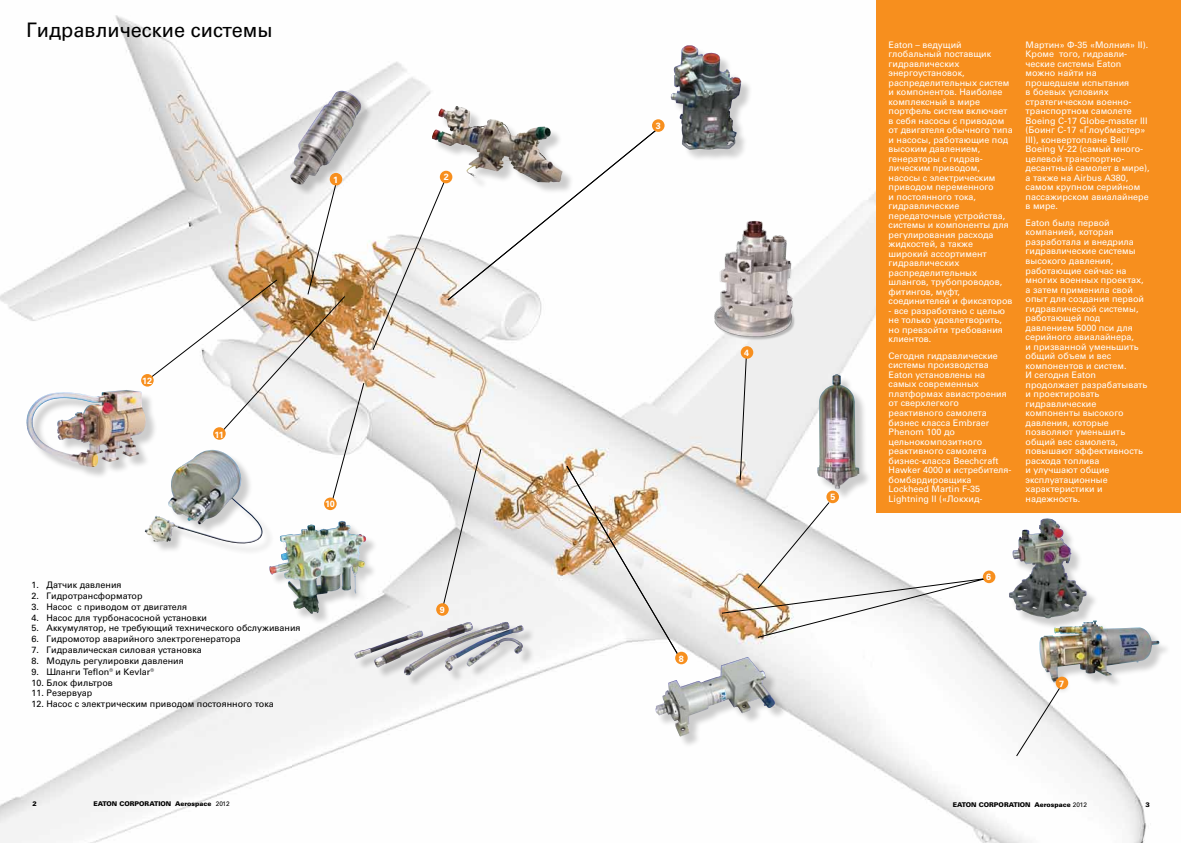
<style>
.page{position:relative;width:1181px;height:843px;background:#fff}
.page>*{position:absolute;margin:0;border:0;box-sizing:border-box;transform-origin:0 0}
.t1{font:20px "Univers Cyr";color:#000}
.t2{font:9px/9.5px "Univers Cyr";color:#fff}
.t3{font:9px "Univers Cyr";color:#000}
.t4{font:700 9px "Univers";color:#fff}
.t5{font:900 6.5px "Univers";color:#000}
.s1{font-weight:400}
</style>
<div class="page">
<img style="left:0;top:15px;width:1181px;height:827px">
<div style="left:271px;top:523px;width:107px;height:102px;background:#000;opacity:.2"></div>
<img style="left:269px;top:520px;width:73px;height:81px">
<div style="left:147px;top:451px;width:128px;height:105px;background:#000;opacity:.2"></div>
<img style="left:145px;top:479px;width:117px;height:63px">
<div style="left:434px;top:108px;width:141px;height:87px;background:#000;opacity:.2"></div>
<img style="left:432px;top:106px;width:48px;height:21px">
<svg style="left:442px;top:448px;width:39px;height:159px"></svg>
<div style="left:28px;top:391px;width:130px;height:88px;background:#000;opacity:.2"></div>
<img style="left:26px;top:390px;width:100px;height:39px">
<div style="left:436px;top:603px;width:13px;height:12px;background:#f78f1e;border-radius:50%"></div>
<div style="left:324px;top:497px;width:13px;height:13px;background:#f78f1e;border-radius:50%"></div>
<div style="left:141px;top:374px;width:13px;height:12px;background:#f78f1e;border-radius:50%"></div>
<div style="left:292px;top:92px;width:81px;height:105px;background:#000;opacity:.2"></div>
<img style="left:289px;top:91px;width:72px;height:91px">
<svg style="left:148px;top:182px;width:216px;height:323px"></svg>
<div style="left:330px;top:173px;width:12px;height:12px;background:#f78f1e;border-radius:50%"></div>
<div style="left:356px;top:623px;width:179px;height:64px;background:#000;opacity:.2"></div>
<img style="left:374px;top:621px;width:147px;height:54px">
<div style="left:819px;top:376px;width:52px;height:125px;background:#000;opacity:.2"></div>
<img style="left:817px;top:374px;width:42px;height:115px">
<div style="left:672px;top:47px;width:81px;height:115px;background:#000;opacity:.2"></div>
<img style="left:671px;top:45px;width:70px;height:105px">
<div style="left:1010px;top:520px;width:89px;height:110px;background:#000;opacity:.2"></div>
<img style="left:1009px;top:518px;width:77px;height:100px">
<div style="left:657px;top:659px;width:130px;height:89px;background:#000;opacity:.2"></div>
<img style="left:655px;top:657px;width:120px;height:79px">
<svg style="left:740px;top:353px;width:7px;height:127px"></svg>
<svg style="left:721px;top:501px;width:272px;height:137px"></svg>
<svg style="left:372px;top:127px;width:287px;height:223px"></svg>
<svg style="left:566px;top:465px;width:115px;height:195px"></svg>
<div style="left:741px;top:346px;width:12px;height:12px;background:#f78f1e;border-radius:50%"></div>
<div style="left:983px;top:570px;width:12px;height:13px;background:#f78f1e;border-radius:50%"></div>
<div style="left:826px;top:490px;width:13px;height:13px;background:#f78f1e;border-radius:50%"></div>
<div style="left:652px;top:119px;width:12px;height:13px;background:#f78f1e;border-radius:50%"></div>
<div style="left:675px;top:651px;width:13px;height:13px;background:#f78f1e;border-radius:50%"></div>
<div style="left:876px;top:0;width:305px;height:512px;background:#f78f1e"></div>
<div style="left:1041px;top:622px;width:130px;height:72px;background:#000;opacity:.2"></div>
<img style="left:1039px;top:620px;width:103px;height:62px">
<svg style="left:1016px;top:684px;width:46px;height:72px"></svg>
<div style="left:1056px;top:676px;width:12px;height:13px;background:#f78f1e;border-radius:50%"></div>
<img style="left:706px;top:213px;width:103px;height:129px">
<h1 class="t1" style="left:26px;top:18px;width:248px">Гидравлические системы</h1>
<p class="t4" style="left:333px;top:174px;width:7px">1</p>
<p class="t4" style="left:142px;top:375px;width:12px">12</p>
<p class="t4" style="left:215px;top:429px;width:11px">11</p>
<p class="t4" style="left:325px;top:498px;width:11px">10</p>
<p class="t3" style="left:32px;top:579px;width:91px">1. Датчик давления</p>
<p class="t3" style="left:32px;top:590px;width:113px">2. Гидротрансформатор</p>
<p class="t3" style="left:32px;top:601px;width:157px">3. Насос с приводом от двигателя</p>
<p class="t3" style="left:32px;top:612px;width:177px">4. Насос для турбонасосной установки</p>
<p class="t3" style="left:32px;top:623px;width:271px">5. Аккумулятор, не требующий технического обслуживания</p>
<p class="t3" style="left:32px;top:633px;width:211px">6. Гидромотор аварийного электрогенератора</p>
<p class="t3" style="left:32px;top:644px;width:172px">7. Гидравлическая силовая установка</p>
<p class="t3" style="left:32px;top:655px;width:154px">8. Модуль регулировки давления</p>
<p class="t3" style="left:32px;top:666px;width:124px">9. Шланги Teflon® и Kevlar®</p>
<p class="t3" style="left:32px;top:677px;width:83px">10. Блок фильтров</p>
<p class="t3" style="left:32px;top:687px;width:62px">11. Резервуар</p>
<p class="t3" style="left:32px;top:698px;width:244px">12. Насос с электрическим приводом постоянного тока</p>
<p class="t5" style="left:32px;top:799px;width:6px">2</p>
<p class="t5" style="left:93px;top:799px;width:138px">EATON CORPORATION AEROSPACE <span class="s1">2012</span></p>
<p class="t4" style="left:444px;top:172px;width:7px">2</p>
<p class="t4" style="left:440px;top:604px;width:7px">9</p>
<p class="t4" style="left:656px;top:121px;width:7px">3</p>
<p class="t4" style="left:744px;top:347px;width:7px">4</p>
<p class="t4" style="left:679px;top:653px;width:7px">8</p>
<p class="t4" style="left:830px;top:492px;width:7px">5</p>
<p class="t2" style="left:888px;top:40px;width:126px">Eaton – ведущий глобальный поставщик гидравлических энергоустановок, распределительных систем и компонентов. Наиболее комплексный в мире портфель систем включает в себя насосы с приводом от двигателя обычного типа и насосы, работающие под высоким давлением, генераторы с гидрав&shy;лическим приводом, насосы с электрическим приводом переменного<br>и постоянного тока, гидравлические передаточные устройства, системы и компоненты для регулирования расхода жидкостей, а также широкий ассортимент гидравлических распределительных шлангов, трубопроводов, фитингов, муфт, соединителей и фиксаторов</p>
<p class="t2" style="left:888px;top:306px;width:118px">- все разработано с целью не только удовлетворить, но превзойти требования клиентов.</p>
<p class="t2" style="left:888px;top:351px;width:124px">Сегодня гидравлические системы производства<br>Eaton установлены на самых современных платформах авиастроения от сверхлегкого реактивного самолета бизнес класса Embraer<br>Phenom 100 до цельнокомпозитного реактивного самолета бизнес-класса Beechcraft<br>Hawker 4000 и истребителя&shy;бомбардировщика<br>Lockheed Martin F-35<br>Lightning II («Локхид-</p>
<p class="t2" style="left:1025px;top:40px;width:126px">Мартин» Ф-35 «Молния» II).<br>Кроме того, гидравли&shy;ческие системы Eaton можно найти на прошедшем испытания<br>в боевых условиях стратегическом военно&shy;транспортном самолете<br>Boeing C-17 Globe-master III (Боинг C-17 «Глоубмастер»<br>III), конвертоплане Bell/<br>Boeing V-22 (самый много&shy;целевой транспортно&shy;десантный самолет в мире), а также на Airbus A380, самом крупном серийном пассажирском авиалайнере в мире.</p>
<p class="t2" style="left:1025px;top:218px;width:124px">Eaton была первой компанией, которая разработала и внедрила гидравлические системы высокого давления, работающие сейчас на многих военных проектах, а затем применила свой опыт для создания первой гидравлической системы, работающей под давлением 5000 пси для серийного авиалайнера,<br>и призванной уменьшить общий объем и вес компонентов и систем.<br>И сегодня Eaton продолжает разрабатывать и проектировать гидравлические компоненты высокого давления, которые позволяют уменьшить общий вес самолета, повышают эффективность расхода топлива<br>и улучшают общие эксплуатационные характеристики и надежность.</p>
<p class="t4" style="left:986px;top:571px;width:7px">6</p>
<p class="t4" style="left:1059px;top:678px;width:7px">7</p>
<p class="t5" style="left:953px;top:800px;width:136px">EATON CORPORATION AEROSPACE <span class="s1">2012</span></p>
<p class="t5" style="left:1145px;top:800px;width:6px">3</p>
</div>
